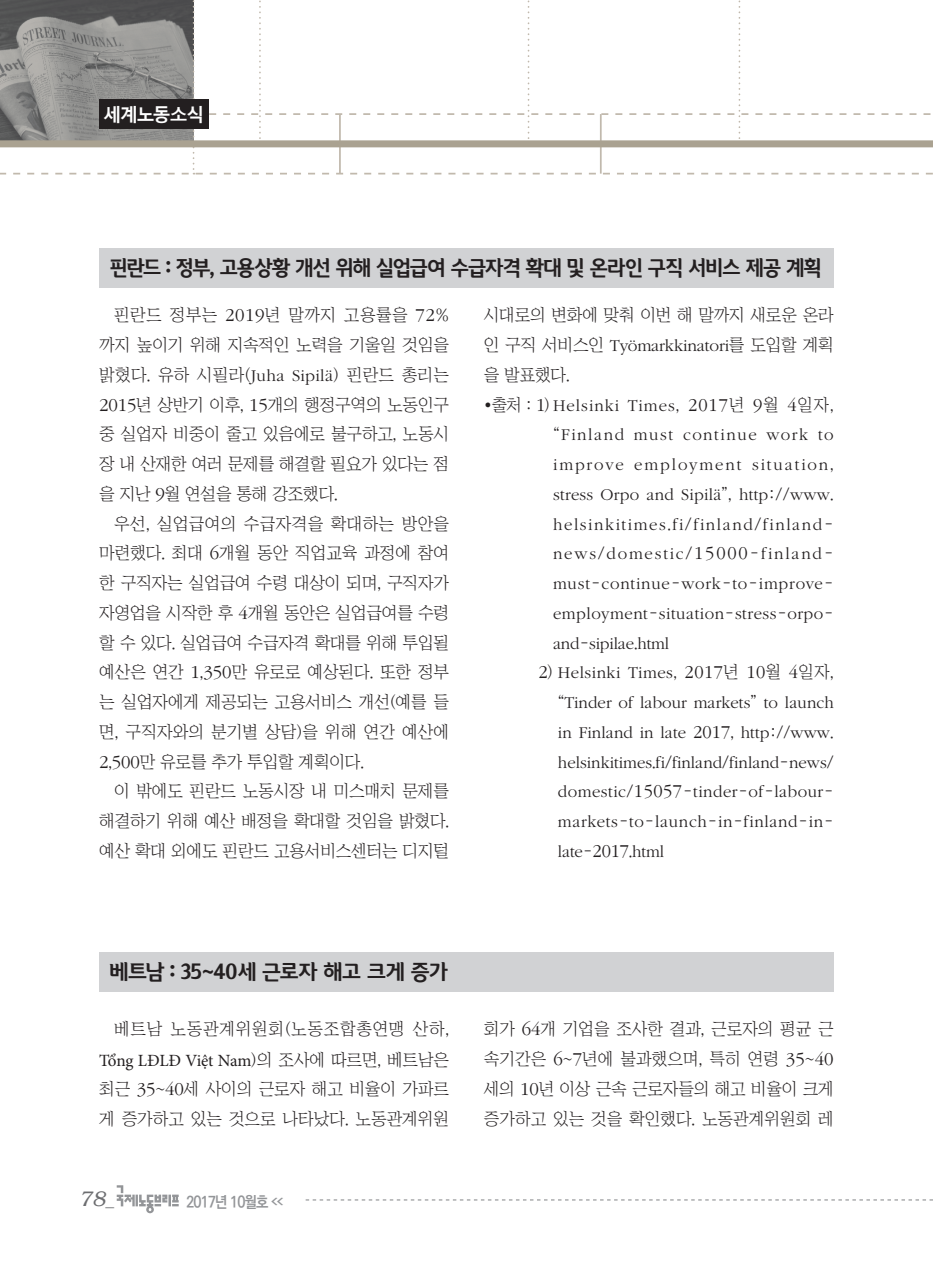
<style>
.page{position:relative;width:933px;height:1275px;background:#fff}
.page>*{position:absolute;margin:0;border:0;box-sizing:border-box;transform-origin:0 0}
.t1{font:700 21px "Auction Gothic";letter-spacing:-.07em;color:#231f20;scale:.94 1}
.t2{font:700 21px "Auction Gothic";letter-spacing:-.045em;color:#231f20}
.t3{font:italic 300 21px "Bookman";color:#6c6d70}
.t4{font:700 18.38px "Malgun Gothic";letter-spacing:-.09em;color:#fff}
.t5{font:17.15px/29.8px "Chosunilbo NM";letter-spacing:-.01em;color:#231f20;text-align:justify}
.t6{font:300 17.15px/29.8px "ITC Garamond Std";letter-spacing:.03em;color:#231f20;text-align:justify}
.t7{font:17.15px "Minion Pro";letter-spacing:-.02em;color:#231f20}
.t8{font:300 17.15px "ITC Garamond Std";letter-spacing:-.01em;color:#231f20}
.t9{font:17.15px "Chosunilbo NM";letter-spacing:.04em;color:#231f20}
.t10{font:700 15.75px "Ko Pub Dotum";letter-spacing:-.055em;color:#939598;scale:.9 1}
.s1{font-family:"ITC Garamond Std";font-weight:300;font-size:18.9px}
.s2{font-family:"ITC Garamond Std";font-weight:300}
.s3{font-family:"Chosunilbo NM";font-weight:400}
.s4{font-size:18.9px}
.s5{font-family:"Chosunilbo NM"}
.s6{font-family:"Helvetica";font-weight:400;font-style:normal;font-size:17.5px}
</style>
<div class="page">
<svg style="left:306px;top:1199px;width:627px;height:1px"></svg>
<svg style="left:0;top:0;width:933px;height:174px"></svg>
<div style="left:0;top:140px;width:933px;height:7px;background:#aaa291"></div>
<svg style="left:117px;top:1185px;width:62px;height:28px"></svg>
<div style="left:99px;top:99px;width:109px;height:30px;background:#231f20"></div>
<div style="left:99px;top:952px;width:734px;height:40px;background:#d1d2d4"></div>
<div style="left:99px;top:248px;width:734px;height:40px;background:#d1d2d4"></div>
<p class="t4" style="left:103px;top:102px;width:103px">세계노동소식</p>
<p class="t1" style="left:109px;top:257px;width:759px">핀란드 : 정부, 고용상황 개선 위해 실업급여 수급자격 확대 및 온라인 구직 서비스 제공 계획</p>
<p class="t5" style="left:99px;top:300px;width:351px;text-indent:15px">핀란드 정부는 <span class="s1">2019</span>년 말까지 고용률을 <span class="s1">72</span>% 까지 높이기 위해 지속적인 노력을 기울일 것임을 밝혔다. 유하 시필라(<span class="s2">Juha Sipilä</span>) 핀란드 총리는 <span class="s1">2015</span>년 상반기 이후, <span class="s1">15</span>개의 행정구역의 노동인구 중 실업자 비중이 줄고 있음에로 불구하고, 노동시 장 내 산재한 여러 문제를 해결할 필요가 있다는 점 을 지난 <span class="s1">9</span>월 연설을 통해 강조했다.</p>
<p class="t5" style="left:99px;top:508px;width:351px;text-indent:15px">우선, 실업급여의 수급자격을 확대하는 방안을 마련했다. 최대 <span class="s1">6</span>개월 동안 직업교육 과정에 참여 한 구직자는 실업급여 수령 대상이 되며, 구직자가 자영업을 시작한 후 <span class="s1">4</span>개월 동안은 실업급여를 수령 할 수 있다. 실업급여 수급자격 확대를 위해 투입될 예산은 연간 <span class="s1">1</span>,<span class="s1">350</span>만 유로로 예상된다. 또한 정부 는 실업자에게 제공되는 고용서비스 개선(예를 들 면, 구직자와의 분기별 상담)을 위해 연간 예산에 <span class="s1">2</span>,<span class="s1">500</span>만 유로를 추가 투입할 계획이다.</p>
<p class="t5" style="left:99px;top:776px;width:351px;text-indent:15px">이 밖에도 핀란드 노동시장 내 미스매치 문제를 해결하기 위해 예산 배정을 확대할 것임을 밝혔다. 예산 확대 외에도 핀란드 고용서비스센터는 디지털</p>
<p class="t5" style="left:484px;top:300px;width:351px">시대로의 변화에 맞춰 이번 해 말까지 새로운 온라</p>
<p class="t8" style="left:484px;top:336px;width:351px"><span class="s3">인 구직 서비스인</span> Työmarkkinatori<span class="s3">를 도입할 계획</span></p>
<p class="t5" style="left:484px;top:360px;width:87px">을 발표했다.</p>
<p class="t6" style="left:553px;top:390px;width:282px;text-indent:-69px"><span class="s3">•출처 :</span> <span class="s4">1</span><span class="s3">)</span> Helsinki Times<span class="s3">,</span> <span class="s4">2017</span><span class="s3">년</span> <span class="s4">9</span><span class="s3">월</span> <span class="s4">4</span><span class="s3">일자, “</span>Finland must continue work to improve employment situation<span class="s3">, </span>stress Orpo and Sipilä<span class="s3">”,</span> http<span class="s3">://</span>www<span class="s3">. </span>helsinkitimes<span class="s3">.</span>fi<span class="s3">/</span>finland<span class="s3">/</span>finland&shy;news<span class="s3">/</span>domestic<span class="s3">/</span><span class="s4">15000</span><span class="s3">-</span>finland&shy;must<span class="s3">-</span>continue<span class="s3">-</span>work<span class="s3">-</span>to<span class="s3">-</span>improve&shy;employment<span class="s3">-</span>situation<span class="s3">-</span>stress<span class="s3">-</span>orpo&shy;and<span class="s3">-</span>sipilae<span class="s3">.</span>html</p>
<p class="t6" style="left:558px;top:658px;width:277px;text-indent:-19px"><span class="s4">2</span><span class="s3">)</span> Helsinki Times<span class="s3">,</span> <span class="s4">2017</span><span class="s3">년</span> <span class="s4">10</span><span class="s3">월</span> <span class="s4">4</span><span class="s3">일자, “</span>Tinder of labour markets<span class="s3">”</span> to launch in Finland in late <span class="s4">2017</span><span class="s3">,</span> http<span class="s3">://</span>www<span class="s3">. </span>helsinkitimes<span class="s3">.</span>fi<span class="s3">/</span>finland<span class="s3">/</span>finland<span class="s3">-</span>news<span class="s3">/ </span>domestic<span class="s3">/</span><span class="s4">15057</span><span class="s3">-</span>tinder<span class="s3">-</span>of<span class="s3">-</span>labour&shy;markets<span class="s3">-</span>to<span class="s3">-</span>launch<span class="s3">-</span>in<span class="s3">-</span>finland<span class="s3">-</span>in&shy;late<span class="s3">-</span><span class="s4">2017</span><span class="s3">.</span>html</p>
<p class="t2" style="left:109px;top:961px;width:340px">베트남 : 35~40세 근로자 해고 크게 증가</p>
<p class="t9" style="left:114px;top:1020px;width:336px">베트남 노동관계위원회(노동조합총연맹 산하,</p>
<p class="t7" style="left:99px;top:1048px;width:351px">Tổng LĐLĐ Việt Nam<span class="s5">)의 조사에 따르면, 베트남은</span></p>
<p class="t5" style="left:99px;top:1074px;width:351px">최근 <span class="s1">35</span>~<span class="s1">40</span>세 사이의 근로자 해고 비율이 가파르 게 증가하고 있는 것으로 나타났다. 노동관계위원</p>
<p class="t3" style="left:79px;top:1187px;width:36px">78<span class="s6">_</span></p>
<p class="t10" style="left:186px;top:1194px;width:109px">2017년 10월호 <sup>&lt;&lt;</sup></p>
<p class="t5" style="left:484px;top:1014px;width:351px">회가 <span class="s1">64</span>개 기업을 조사한 결과, 근로자의 평균 근 속기간은 <span class="s1">6</span>~<span class="s1">7</span>년에 불과했으며, 특히 연령 <span class="s1">35</span>~<span class="s1">40 </span>세의 <span class="s1">10</span>년 이상 근속 근로자들의 해고 비율이 크게 증가하고 있는 것을 확인했다. 노동관계위원회 레</p>
</div>
